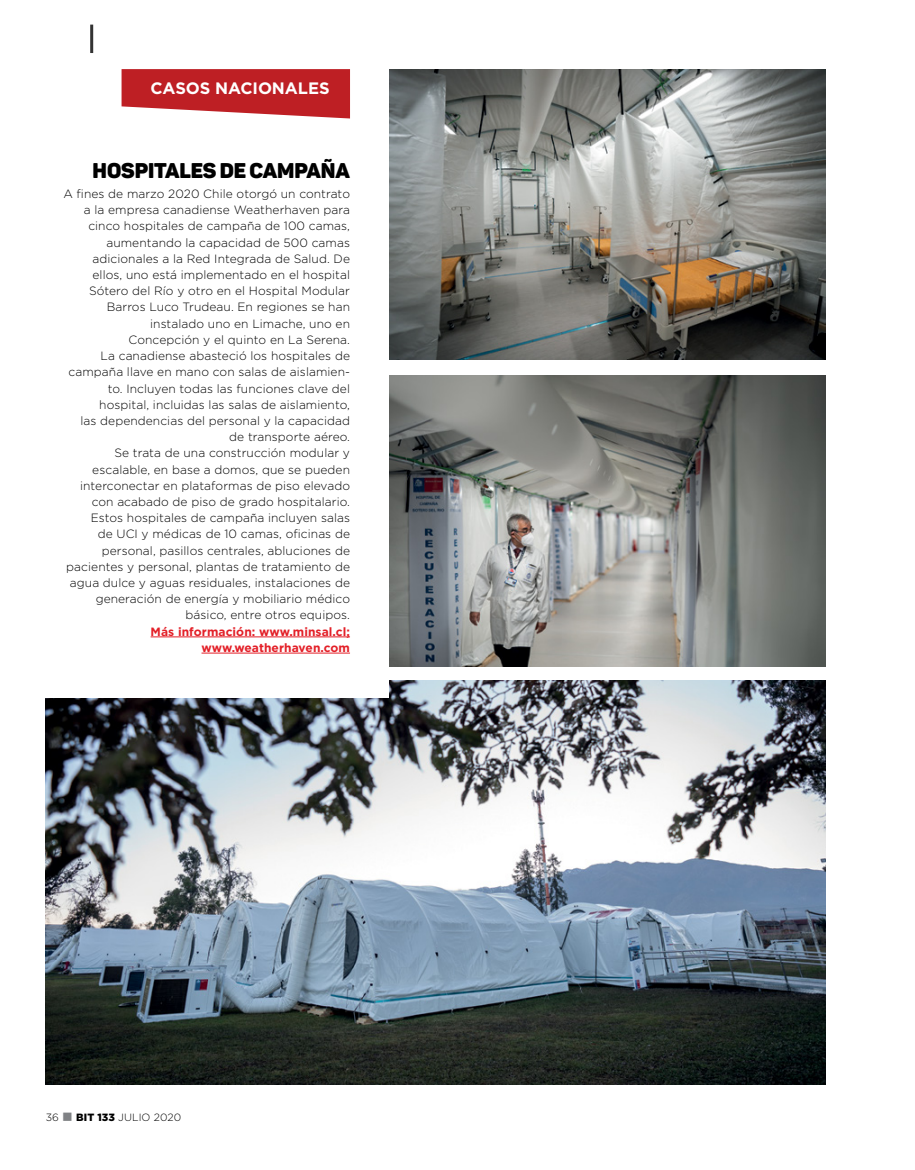
<style>
.page{position:relative;width:915px;height:1170px;background:#fff}
.page>*{position:absolute;margin:0;border:0;box-sizing:border-box;transform-origin:0 0}
.t1{font:21px "Panton Black Caps";letter-spacing:-.005em;color:#000}
.t2{font:700 16.5px "Gotham";letter-spacing:-.005em;color:#fff}
.t3{font:300 12px/16.2px "Gotham";letter-spacing:.005em;color:#000;text-align:right}
.t4{font:700 12px/16.2px "Gotham";letter-spacing:.005em;color:#e31f27;text-align:right}
.t5{font:300 10.5px "Gotham";letter-spacing:.005em;color:#000}
.s1{color:#808285}
.s2{font-weight:900}
</style>
<div class="page">
<hr style="left:150px;top:636px;width:200px;height:1px;background:#e31f27">
<hr style="left:201px;top:652px;width:149px;height:1px;background:#e31f27">
<img style="left:46px;top:680px;width:779px;height:404px">
<img style="left:389px;top:69px;width:436px;height:291px">
<img style="left:389px;top:375px;width:436px;height:291px">
<svg style="left:121px;top:69px;width:229px;height:49px;background:#c5393d"></svg>
<div style="left:32px;top:671px;width:356px;height:27px;background:#fff"></div>
<hr style="left:90px;top:25px;width:3px;height:28px;background:#333">
<h2 class="t2" style="left:150px;top:77px;width:25px">CASOS</h2>
<h2 class="t2" style="left:215px;top:77px;width:82px">NACIONALES</h2>
<h1 class="t1" style="left:93px;top:157px;width:259px">HOSPITALES DE CAMPAÑA</h1>
<p class="t3" style="left:63px;top:185px;width:288px">A fines de marzo 2020 Chile otorgó un contrato a la empresa canadiense Weatherhaven para cinco hospitales de campaña de 100 camas, aumentando la capacidad de 500 camas adicionales a la Red I ntegrada de Salud. De ellos, uno está implementado en el hospital Sótero del Río y otro en el Hospital Modular Barros Luco Trudeau. En regiones se han instalado uno en Limache, uno en<br>Concepción y el quinto en La Serena.<br>La canadiense abasteció los hospitales de campaña llave en mano con salas de aislamien&shy;to. I ncluyen todas las funciones clave del hospital, incluidas las salas de aislamiento,<br>las dependencias del personal y la capacidad de transporte aéreo.<br>Se trata de una construcción modular y escalable, en base a domos, que se pueden interconectar en plataformas de piso elevado con acabado de piso de grado hospitalario.<br>Estos hospitales de campaña incluyen salas<br>de UCI y médicas de 10 camas, oficinas de personal, pasillos centrales, abluciones de pacientes y personal, plantas de tratamiento de agua dulce y aguas residuales, instalaciones de generación de energía y mobiliario médico básico, entre otros equipos.</p>
<p class="t4" style="left:150px;top:623px;width:201px">Más información: www.minsal.cl; www.weatherhaven.com</p>
<p class="t5" style="left:46px;top:1110px;width:137px">36 <span class="s1">■</span> <span class="s2">BIT 133</span> julio 2020</p>
</div>
